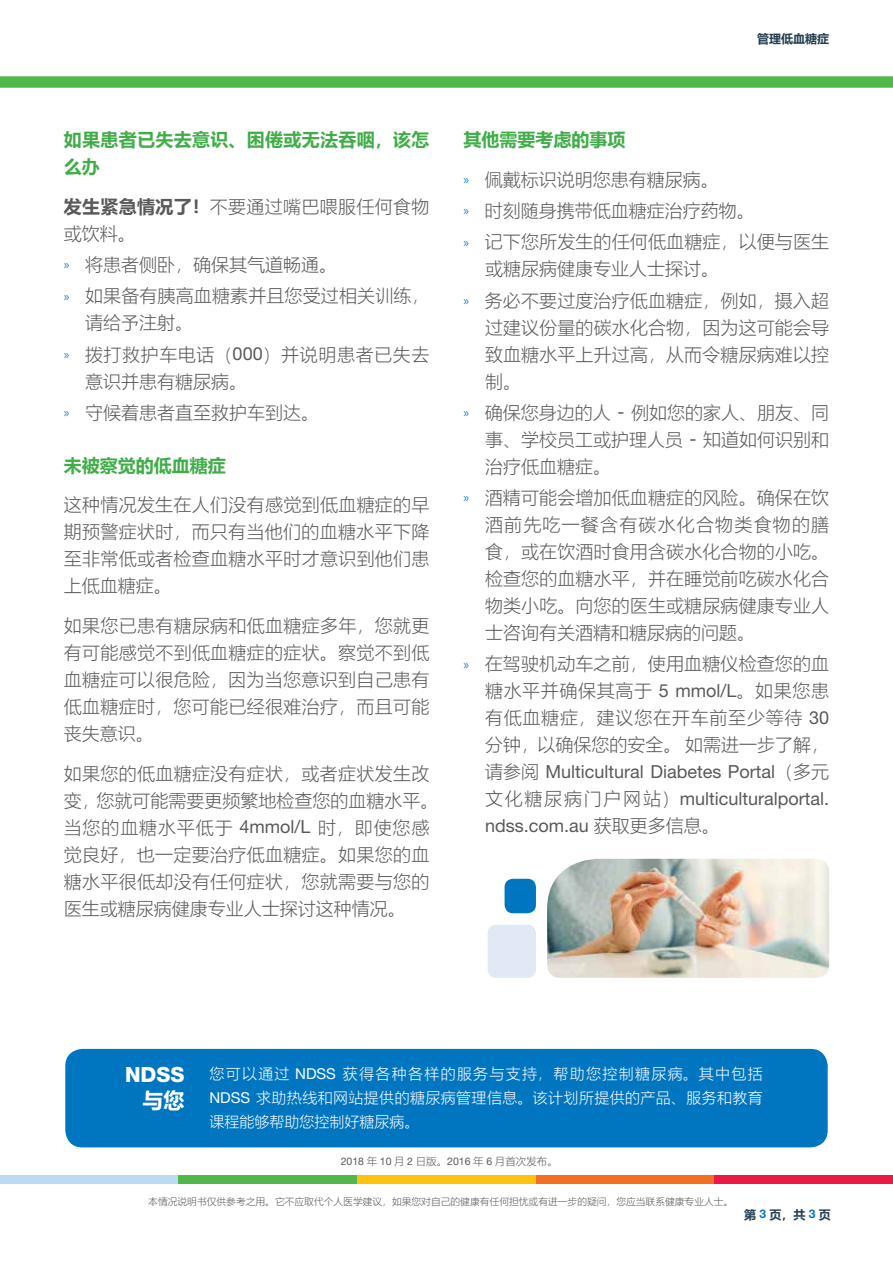
<style>
.page{position:relative;width:893px;height:1263px;background:#fff}
.page>*{position:absolute;margin:0;border:0;box-sizing:border-box;transform-origin:0 0}
.t1{font:800 21px "Helvetica Neue LT Std";color:#fff}
.t2{font:700 21px "Microsoft Ya Hei UI";color:#fff}
.t3{font:18px/27px "Microsoft Ya Hei UI Light";letter-spacing:.01em;color:#58595b}
.t4{font:18px/27px "Helvetica Neue LT Std";color:#58595b;text-align:justify}
.t5{font:18px/31.2px "Microsoft Ya Hei UI Light";letter-spacing:.035em;color:#58595b}
.t6{font:700 18px/27px "Microsoft Ya Hei UI";letter-spacing:.02em;color:#41ad49}
.t7{font:700 18px "Microsoft Ya Hei UI";color:#41ad49}
.t8{font:15px/24px "Microsoft Ya Hei UI Light";letter-spacing:.025em;color:#fff;text-align:justify}
.t9{font:700 12px "Microsoft Ya Hei UI";color:#243e50}
.t10{font:10.5px "Helvetica Neue LT Std";color:#58595b}
.t11{font:9.75px "Microsoft Ya Hei UI Light";color:#58595b}
.s1{font-family:"Microsoft Ya Hei UI";font-weight:700}
.s2{font-family:"Myriad Pro";font-size:13.5px;color:#1a88c9}
.s3{font-family:"Helvetica Neue LT Std"}
.s4{font-family:"Microsoft Ya Hei UI Light"}
.s5{font-family:"Helvetica Neue LT Std";color:#0076c0}
</style>
<div class="page">
<div style="left:357px;top:1176px;width:179px;height:8px;background:#ffc20e"></div>
<div style="left:0;top:1176px;width:179px;height:8px;background:#bcdbf3"></div>
<div style="left:179px;top:1176px;width:178px;height:8px;background:#50b848"></div>
<div style="left:536px;top:1176px;width:178px;height:8px;background:#f36f21"></div>
<div style="left:714px;top:1176px;width:179px;height:8px;background:#ed1846"></div>
<div style="left:0;top:77px;width:893px;height:10px;background:#50b848"></div>
<div style="left:65px;top:1048px;width:763px;height:100px;background:#0076c0;border-radius:18px"></div>
<div style="left:64px;top:1047px;width:765px;height:102px;border:2px solid #fff;border-radius:18px"></div>
<img style="left:547px;top:859px;width:282px;height:119px">
<div style="left:505px;top:879px;width:31px;height:34px;background:#0076c0;border-radius:9px"></div>
<div style="left:488px;top:925px;width:48px;height:53px;background:#e1e9f6;border-radius:9px"></div>
<p class="t9" style="left:757px;top:30px;width:73px">管理低血糖症</p>
<p class="t6" style="left:64px;top:126px;width:367px">如果患者已失去意识、困倦或无法吞咽，该怎么办</p>
<p class="t3" style="left:64px;top:193px;width:367px"><span class="s1">发生紧急情况了！</span>不要通过嘴巴喂服任何食物或饮料。</p>
<p class="t3" style="left:64px;top:249px;width:367px;line-height:31.2px"><span class="s2">»</span> 将患者侧卧，确保其气道畅通。<br><span class="s2">»</span> 如果备有胰高血糖素并且您受过相关训练，</p>
<p class="t5" style="left:64px;top:307px;width:367px;text-indent:22px">请给予注射。<br><span class="s2">»</span> 拨打救护车电话（<span class="s3">000</span>）并说明患者已失去</p>
<p class="t3" style="left:64px;top:365px;width:257px;line-height:31.2px;text-indent:22px">意识并患有糖尿病。<br><span class="s2">»</span> 守候着患者直至救护车到达。</p>
<p class="t7" style="left:64px;top:452px;width:164px">未被察觉的低血糖症</p>
<p class="t3" style="left:64px;top:491px;width:367px;text-align:justify">这种情况发生在人们没有感觉到低血糖症的早期预警症状时，而只有当他们的血糖水平下降至非常低或者检查血糖水平时才意识到他们患上低血糖症。</p>
<p class="t3" style="left:64px;top:612px;width:367px;text-align:justify">如果您已患有糖尿病和低血糖症多年，您就更有可能感觉不到低血糖症的症状。察觉不到低血糖症可以很危险，因为当您意识到自己患有低血糖症时，您可能已经很难治疗，而且可能丧失意识。</p>
<p class="t3" style="left:64px;top:759px;width:376px">如果您的低血糖症没有症状，或者症状发生改变，您就可能需要更频繁地检查您的血糖水平。当您的血糖水平低于 <span class="s3">4mmol/L</span> 时，即使您感觉良好，也一定要治疗低血糖症。如果您的血糖水平很低却没有任何症状，您就需要与您的医生或糖尿病健康专业人士探讨这种情况。</p>
<p class="t7" style="left:463px;top:127px;width:163px">其他需要考虑的事项</p>
<p class="t3" style="left:463px;top:163px;width:367px;line-height:31.2px"><span class="s2">»</span> 佩戴标识说明您患有糖尿病。<br><span class="s2">»</span> 时刻随身携带低血糖症治疗药物。<br><span class="s2">»</span> 记下您所发生的任何低血糖症，以便与医生</p>
<p class="t3" style="left:463px;top:253px;width:367px;line-height:31.2px;text-indent:22px">或糖尿病健康专业人士探讨。<br><span class="s2">»</span> 务必不要过度治疗低血糖症，例如，摄入超</p>
<p class="t3" style="left:485px;top:313px;width:346px;text-align:justify">过建议份量的碳水化合物，因为这可能会导致血糖水平上升过高，从而令糖尿病难以控制。</p>
<p class="t3" style="left:485px;top:399px;width:346px;text-align:justify;text-indent:-22px"><span class="s2">»</span> 确保您身边的人 <span class="s3">-</span> 例如您的家人、朋友、同事、学校员工或护理人员 <span class="s3">-</span> 知道如何识别和治疗低血糖症。</p>
<p class="t3" style="left:485px;top:484px;width:346px;text-align:justify;text-indent:-22px"><span class="s2">»</span> 酒精可能会增加低血糖症的风险。确保在饮酒前先吃一餐含有碳水化合物类食物的膳食，或在饮酒时食用含碳水化合物的小吃。检查您的血糖水平，并在睡觉前吃碳水化合物类小吃。向您的医生或糖尿病健康专业人士咨询有关酒精和糖尿病的问题。</p>
<p class="t3" style="left:485px;top:650px;width:346px;text-align:justify;text-indent:-22px"><span class="s2">»</span> 在驾驶机动车之前，使用血糖仪检查您的血糖水平并确保其高于 <span class="s3">5 mmol/L</span>。如果您患有低血糖症，建议您在开车前至少等待 <span class="s3">30</span>分钟，以确保您的安全。如需进一步了解，</p>
<p class="t4" style="left:485px;top:758px;width:346px"><span class="s4">请参阅</span> Multicultural Diabetes Portal<span class="s4">（多元文化糖尿病门户网站）</span>multiculturalportal. ndss.com.au <span class="s4">获取更多信息。</span></p>
<p class="t1" style="left:125px;top:1062px;width:61px">NDSS</p>
<p class="t2" style="left:143px;top:1086px;width:43px">与您</p>
<p class="t8" style="left:209px;top:1061px;width:555px">您可以通过 <span class="s3">NDSS</span> 获得各种各样的服务与支持，帮助您控制糖尿病。其中包括<span class="s3">NDSS</span> 求助热线和网站提供的糖尿病管理信息。该计划所提供的产品、服务和教育课程能够帮助您控制好糖尿病。</p>
<p class="t10" style="left:341px;top:1155px;width:219px">2018 <span class="s4">年</span> 10 <span class="s4">月</span> 2 <span class="s4">日版。</span>2016 <span class="s4">年</span> 6 <span class="s4">月首次发布。</span></p>
<p class="t11" style="left:148px;top:1195px;width:587px">本情况说明书仅供参考之用。它不应取代个人医学建议，如果您对自己的健康有任何担忧或有进一步的疑问，您应当联系健康专业人士。</p>
<p class="t9" style="left:744px;top:1206px;width:88px">第<span class="s5">3</span>页，共<span class="s5">3</span>页</p>
</div>
